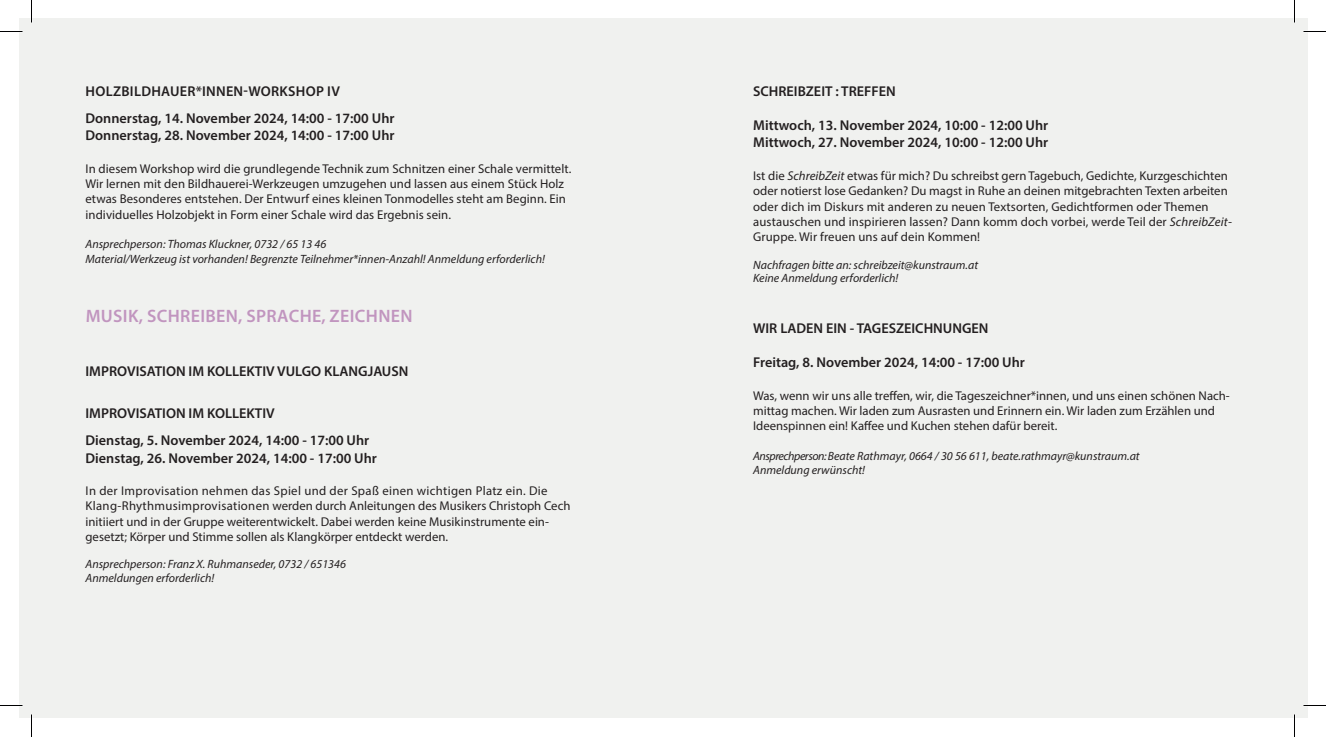
<style>
.page{position:relative;width:1326px;height:737px;background:#fff}
.page>*{position:absolute;margin:0;border:0;box-sizing:border-box;transform-origin:0 0}
.t1{font:600 18px "Myriad Pro";letter-spacing:.02em;color:#c195bf}
.t2{font:600 14.25px "Myriad Pro";color:#231f20}
.t3{font:600 14.25px "Myriad Pro";letter-spacing:.02em;color:#231f20}
.t4{font:12.75px/15.3px "Myriad Pro";letter-spacing:.005em;color:#231f20}
.t5{font:italic 12px "Myriad Pro";color:#231f20}
.s1{font-style:italic}
</style>
<div class="page">
<div style="left:19px;top:19px;width:1288px;height:699px;background:#f0f1ef"></div>
<hr style="left:0;top:704px;width:22px;height:2px;background:#fff">
<hr style="left:1303px;top:704px;width:23px;height:2px;background:#fff">
<hr style="left:1293px;top:0;width:2px;height:22px;background:#fff">
<hr style="left:1293px;top:714px;width:2px;height:23px;background:#fff">
<svg style="left:0;top:31px;width:22px;height:1px"></svg>
<svg style="left:1303px;top:31px;width:23px;height:1px"></svg>
<svg style="left:0;top:705px;width:22px;height:1px"></svg>
<svg style="left:1303px;top:705px;width:23px;height:1px"></svg>
<svg style="left:31px;top:0;width:1px;height:22px"></svg>
<svg style="left:31px;top:714px;width:1px;height:23px"></svg>
<svg style="left:1294px;top:0;width:1px;height:22px"></svg>
<svg style="left:1294px;top:714px;width:1px;height:23px"></svg>
<p class="t3" style="left:86px;top:82px;width:256px">HOLZBILDHAUER*INNEN-WORKSHOP IV</p>
<p class="t2" style="left:86px;top:109px;width:311px">Donnerstag, 14. November 2024, 14:00 - 17:00 Uhr</p>
<p class="t2" style="left:86px;top:126px;width:311px">Donnerstag, 28. November 2024, 14:00 - 17:00 Uhr</p>
<p class="t4" style="left:86px;top:161px;width:487px">In diesem Workshop wird die grundlegende Technik zum Schnitzen einer Schale vermittelt.<br>Wir lernen mit den Bildhauerei-Werkzeugen umzugehen und lassen aus einem Stück Holz etwas Besonderes entstehen. Der Entwurf eines kleinen Tonmodelles steht am Beginn. Ein individuelles Holzobjekt in Form einer Schale wird das Ergebnis sein.</p>
<p class="t5" style="left:86px;top:237px;width:242px">Ansprechperson: Thomas Kluckner, 0732 / 65 13 46</p>
<p class="t5" style="left:86px;top:251px;width:461px">Material/Werkzeug ist vorhanden! Begrenzte Teilnehmer*innen-Anzahl! Anmeldung erforderlich!</p>
<p class="t1" style="left:86px;top:305px;width:328px">MUSIK, SCHREIBEN, SPRACHE, ZEICHNEN</p>
<p class="t2" style="left:86px;top:362px;width:324px">IMPROVISATION IM KOLLEKTIV VULGO KLANGJAUSN</p>
<p class="t2" style="left:86px;top:405px;width:191px">IMPROVISATION IM KOLLEKTIV</p>
<p class="t2" style="left:86px;top:432px;width:285px">Dienstag, 5. November 2024, 14:00 - 17:00 Uhr</p>
<p class="t2" style="left:86px;top:449px;width:293px">Dienstag, 26. November 2024, 14:00 - 17:00 Uhr</p>
<p class="t4" style="left:86px;top:483px;width:486px">In der Improvisation nehmen das Spiel und der Spaß einen wichtigen Platz ein. Die Klang-Rhythmusimprovisationen werden durch Anleitungen des Musikers Christoph Cech initiiert und in der Gruppe weiterentwickelt. Dabei werden keine Musikinstrumente ein&shy;gesetzt; Körper und Stimme sollen als Klangkörper entdeckt werden.</p>
<p class="t5" style="left:86px;top:557px;width:262px">Ansprechperson: Franz X. Ruhmanseder, 0732 / 651346</p>
<p class="t5" style="left:86px;top:571px;width:130px">Anmeldungen erforderlich!</p>
<p class="t2" style="left:753px;top:82px;width:144px">SCHREIBZEIT : TREFFEN</p>
<p class="t2" style="left:753px;top:117px;width:297px">Mittwoch, 13. November 2024, 10:00 - 12:00 Uhr</p>
<p class="t2" style="left:753px;top:134px;width:297px">Mittwoch, 27. November 2024, 10:00 - 12:00 Uhr</p>
<p class="t4" style="left:753px;top:168px;width:480px">Ist die <span class="s1">SchreibZeit</span> etwas für mich? Du schreibst gern Tagebuch, Gedichte, Kurzgeschichten oder notierst lose Gedanken? Du magst in Ruhe an deinen mitgebrachten Texten arbeiten oder dich im Diskurs mit anderen zu neuen Textsorten, Gedichtformen oder Themen austauschen und inspirieren lassen? Dann komm doch vorbei, werde Teil der <span class="s1">SchreibZeit-</span>Gruppe. Wir freuen uns auf dein Kommen!</p>
<p class="t5" style="left:753px;top:258px;width:226px">Nachfragen bitte an: schreibzeit@kunstraum.at</p>
<p class="t5" style="left:753px;top:270px;width:147px">Keine Anmeldung erforderlich!</p>
<p class="t2" style="left:753px;top:319px;width:237px">WIR LADEN EIN - TAGESZEICHNUNGEN</p>
<p class="t2" style="left:753px;top:353px;width:273px">Freitag, 8. November 2024, 14:00 - 17:00 Uhr</p>
<p class="t4" style="left:753px;top:387px;width:478px">Was, wenn wir uns alle treffen, wir, die Tageszeichner*innen, und uns einen schönen Nach&shy;mittag machen. Wir laden zum Ausrasten und Erinnern ein. Wir laden zum Erzählen und<br>Ideenspinnen ein! Kaffee und Kuchen stehen dafür bereit.</p>
<p class="t5" style="left:753px;top:448px;width:388px">Ansprechperson: Beate Rathmayr, 0664 / 30 56 611, beate.rathmayr@kunstraum.at</p>
<p class="t5" style="left:753px;top:463px;width:113px">Anmeldung erwünscht!</p>
</div>
